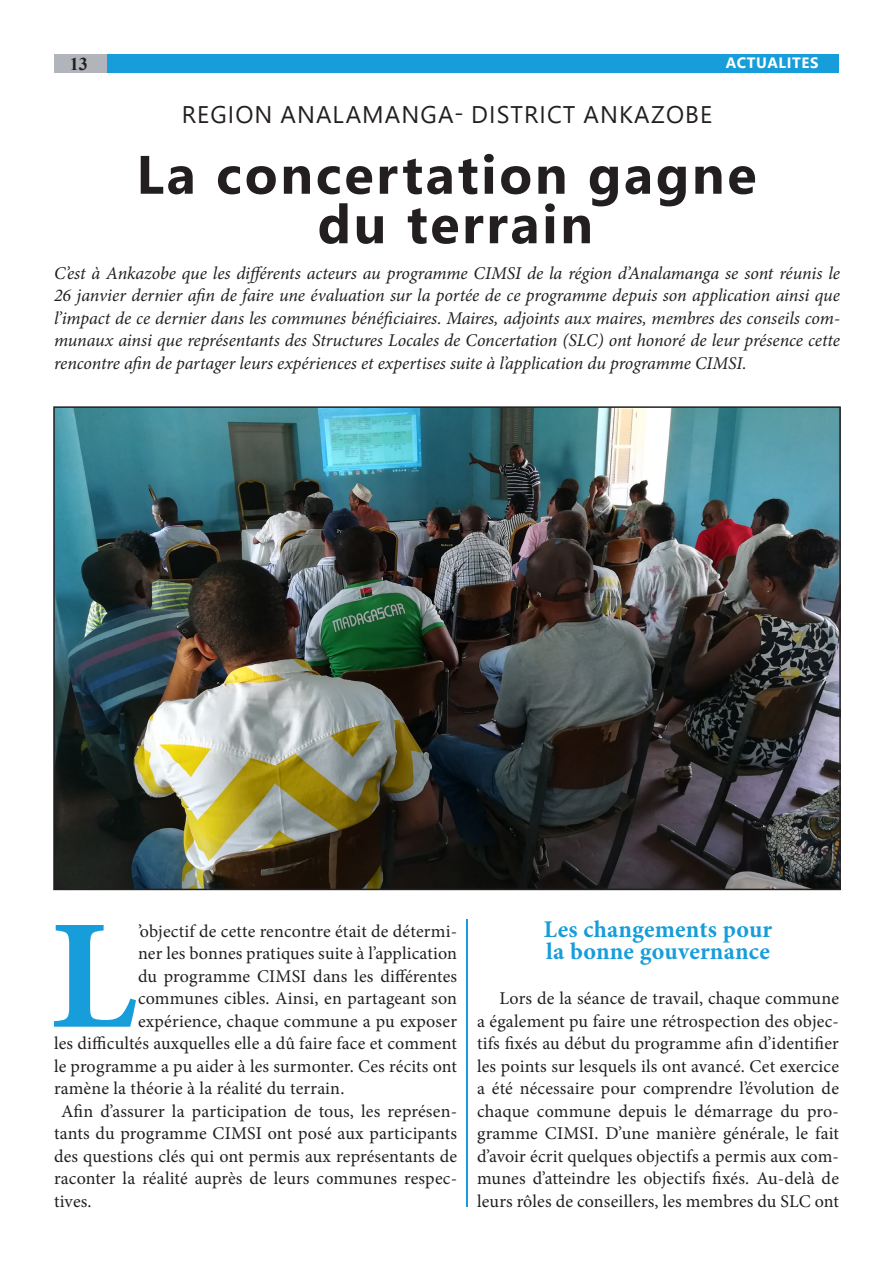
<style>
.page{position:relative;width:893px;height:1263px;background:#fff}
.page>*{position:absolute;margin:0;border:0;box-sizing:border-box;transform-origin:0 0}
.t1{font:700 156.45px "Minion Pro";color:#179dd9}
.t2{font:700 54px "Segoe UI";letter-spacing:.05em;color:#231f20}
.t3{font:700 24px "Minion Pro";letter-spacing:.01em;color:#179dd9}
.t4{font:24px "Segoe UI";letter-spacing:.045em;color:#231f20}
.t5{font:18px/22.5px "Minion Pro";letter-spacing:.01em;color:#231f20;text-align:justify}
.t6{font:italic 18px/22.5px "Minion Pro";letter-spacing:-.01em;color:#231f20;text-align:justify}
.t7{font:700 18px "Times New Roman";color:#231f20}
.t8{font:700 15px "Segoe UI";letter-spacing:.04em;color:#fff}
</style>
<div class="page">
<div style="left:107px;top:54px;width:732px;height:19px;background:#179dd9"></div>
<div style="left:54px;top:54px;width:53px;height:19px;background:#b2b4bb"></div>
<hr style="left:466px;top:919px;width:2px;height:288px;background:#179dd9">
<img style="left:56px;top:409px;width:782px;height:478px">
<p class="t7" style="left:70px;top:51px;width:19px">13</p>
<p class="t8" style="left:726px;top:51px;width:94px">ACTUALITES</p>
<p class="t4" style="left:182px;top:95px;width:532px">REGION ANALAMANGA- DISTRICT ANKAZOBE</p>
<p class="t2" style="left:136px;top:131px;width:622px">La concertation gagne</p>
<p class="t2" style="left:318px;top:181px;width:277px">du terrain</p>
<p class="t6" style="left:54px;top:262px;width:788px">C’est à Ankazobe que les différents acteurs au programme CIMSI de la région d’Analamanga se sont réunis le 26 janvier dernier afin de faire une évaluation sur la portée de ce programme depuis son application ainsi que l’impact de ce dernier dans les communes bénéficiaires. Maires, adjoints aux maires, membres des conseils com&shy;munaux ainsi que représentants des Structures Locales de Concertation (SLC) ont honoré de leur présence cette rencontre afin de partager leurs expériences et expertises suite à l’application du programme CIMSI.</p>
<p class="t1" style="left:50px;top:866px;width:88px">L</p>
<p class="t5" style="left:138px;top:920px;width:321px">’objectif de cette rencontre était de détermi-</p>
<p class="t5" style="left:138px;top:942px;width:321px">ner les bonnes pratiques suite à l’application</p>
<p class="t5" style="left:138px;top:965px;width:321px">du programme CIMSI dans les différentes</p>
<p class="t5" style="left:138px;top:987px;width:321px">communes cibles. Ainsi, en partageant son</p>
<p class="t5" style="left:138px;top:1010px;width:321px">expérience, chaque commune a pu exposer</p>
<p class="t5" style="left:54px;top:1032px;width:405px">les difficultés auxquelles elle a dû faire face et comment</p>
<p class="t5" style="left:54px;top:1055px;width:405px">le programme a pu aider à les surmonter. Ces récits ont</p>
<p class="t5" style="left:54px;top:1077px;width:292px">ramène la théorie à la réalité du terrain.</p>
<p class="t5" style="left:54px;top:1100px;width:405px;text-indent:7px">Afin d’assurer la participation de tous, les représen&shy;tants du programme CIMSI ont posé aux participants des questions clés qui ont permis aux représentants de raconter la réalité auprès de leurs communes respec&shy;tives.</p>
<p class="t3" style="left:544px;top:912px;width:230px">Les changements pour</p>
<p class="t3" style="left:546px;top:935px;width:225px">la bonne gouvernance</p>
<p class="t5" style="left:477px;top:987px;width:363px;text-indent:22px">Lors de la séance de travail, chaque commune a également pu faire une rétrospection des objec&shy;tifs fixés au début du programme afin d’identifier les points sur lesquels ils ont avancé. Cet exercice a été nécessaire pour comprendre l’évolution de chaque commune depuis le démarrage du pro&shy;gramme CIMSI. D’une manière générale, le fait d’avoir écrit quelques objectifs a permis aux com&shy;munes d’atteindre les objectifs fixés. Au-delà de leurs rôles de conseillers, les membres du SLC ont</p>
</div>
